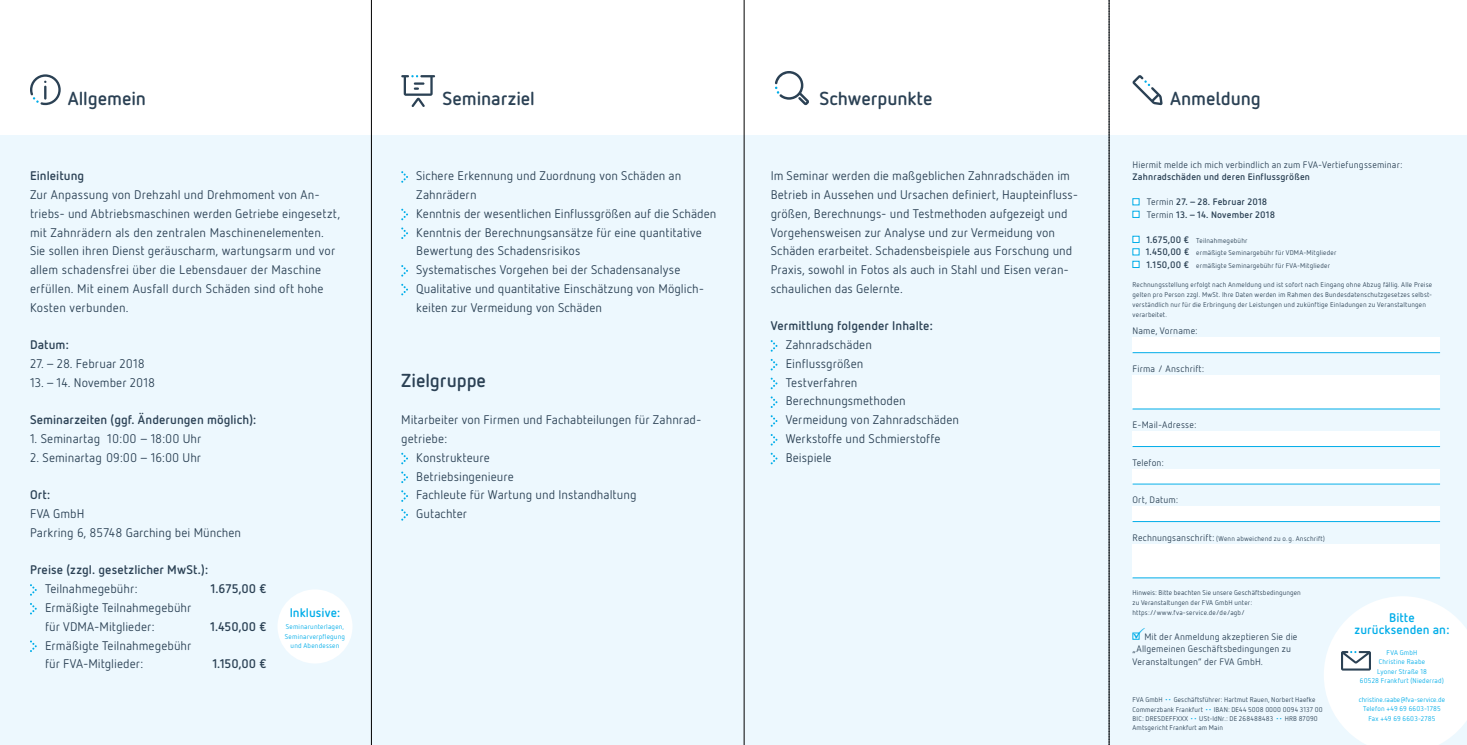
<style>
.page{position:relative;width:1467px;height:745px;background:#fff}
.page>*{position:absolute;margin:0;border:0;box-sizing:border-box;transform-origin:0 0}
.t1{font:700 18.75px "Netto OT";letter-spacing:-.005em;color:#2b4154}
.t2{font:12.5px/18.8px "Netto OT";letter-spacing:.005em;color:#2b4154}
.t3{font:700 12.5px "Netto OT";letter-spacing:.005em;color:#2b4154}
.t4{font:700 12.5px/12.5px "Netto OT";letter-spacing:.005em;color:#00ade9;text-align:center}
.t5{font:9.38px/12.5px "Netto OT";letter-spacing:.015em;color:#2b4154}
.t6{font:700 9.38px/12.5px "Netto OT";letter-spacing:.015em;color:#2b4154}
.t7{font:6.88px/10px "Netto OT";letter-spacing:.02em;color:#2b4154}
.t8{font:6.88px/9.4px "Netto OT";letter-spacing:.02em;color:#00ade9;text-align:center}
.t9{font:6.88px/9.4px "Netto OT";color:#00ade9;text-align:center}
.s1{font-weight:400}
.s2{font-weight:700;font-size:9.38px}
.s3{font-size:9.38px}
.s4{font-size:7.5px;color:#00ade9}
</style>
<div class="page">
<div style="left:1109px;top:135px;width:358px;height:609px;background:#edf8fe"></div>
<div style="left:0;top:135px;width:1109px;height:609px;background:#edf8fe"></div>
<svg style="left:30px;top:584px;width:7px;height:11px"></svg>
<svg style="left:30px;top:603px;width:7px;height:11px"></svg>
<svg style="left:30px;top:640px;width:7px;height:11px"></svg>
<div style="left:1132px;top:198px;width:7px;height:7px;background:#fff;border:1px solid #00ade9"></div>
<div style="left:1132px;top:211px;width:7px;height:7px;background:#fff;border:1px solid #00ade9"></div>
<svg style="left:1132px;top:236px;width:7px;height:6px"></svg>
<div style="left:1132px;top:248px;width:7px;height:7px;background:#fff;border:1px solid #00ade9"></div>
<div style="left:1132px;top:261px;width:7px;height:7px;background:#fff;border:1px solid #00ade9"></div>
<div style="left:1132px;top:338px;width:308px;height:15px;background:#fff"></div>
<div style="left:1132px;top:431px;width:308px;height:15px;background:#fff"></div>
<div style="left:1132px;top:506px;width:308px;height:15px;background:#fff"></div>
<div style="left:1132px;top:469px;width:308px;height:15px;background:#fff"></div>
<div style="left:1132px;top:375px;width:308px;height:34px;background:#fff"></div>
<div style="left:1132px;top:544px;width:308px;height:34px;background:#fff"></div>
<svg style="left:771px;top:340px;width:6px;height:11px"></svg>
<svg style="left:771px;top:358px;width:6px;height:12px"></svg>
<svg style="left:771px;top:377px;width:6px;height:12px"></svg>
<svg style="left:771px;top:396px;width:6px;height:12px"></svg>
<svg style="left:771px;top:415px;width:6px;height:11px"></svg>
<svg style="left:771px;top:434px;width:6px;height:11px"></svg>
<svg style="left:771px;top:452px;width:6px;height:12px"></svg>
<svg style="left:401px;top:171px;width:7px;height:12px"></svg>
<svg style="left:401px;top:208px;width:7px;height:12px"></svg>
<svg style="left:401px;top:227px;width:7px;height:12px"></svg>
<svg style="left:401px;top:265px;width:7px;height:11px"></svg>
<svg style="left:401px;top:283px;width:7px;height:12px"></svg>
<svg style="left:401px;top:452px;width:7px;height:12px"></svg>
<svg style="left:401px;top:471px;width:7px;height:12px"></svg>
<svg style="left:401px;top:490px;width:7px;height:11px"></svg>
<svg style="left:401px;top:509px;width:7px;height:11px"></svg>
<svg style="left:1132px;top:75px;width:31px;height:30px"></svg>
<svg style="left:401px;top:75px;width:34px;height:32px"></svg>
<svg style="left:30px;top:74px;width:31px;height:31px"></svg>
<hr style="left:1132px;top:352px;width:308px;height:1px;background:#00ade9">
<hr style="left:1132px;top:408px;width:308px;height:1px;background:#00ade9">
<hr style="left:1132px;top:446px;width:308px;height:1px;background:#00ade9">
<hr style="left:1132px;top:483px;width:308px;height:1px;background:#00ade9">
<hr style="left:1132px;top:521px;width:308px;height:1px;background:#00ade9">
<hr style="left:1132px;top:577px;width:308px;height:1px;background:#00ade9">
<svg style="left:1132px;top:632px;width:7px;height:7px"></svg>
<svg style="left:1108px;top:0;width:2px;height:745px"></svg>
<svg style="left:775px;top:71px;width:34px;height:34px"></svg>
<svg style="left:1324px;top:596px;width:143px;height:148px"></svg>
<div style="left:278px;top:589px;width:74px;height:74px;background:#fff;border-radius:50%"></div>
<hr style="left:371px;top:0;width:1px;height:744px;background:#000">
<hr style="left:744px;top:0;width:1px;height:744px;background:#000">
<hr style="left:1109px;top:0;width:1px;height:744px;background:#000">
<svg style="left:1133px;top:632px;width:7px;height:6px"></svg>
<h1 class="t1" style="left:68px;top:87px;width:80px">Allgemein</h1>
<h1 class="t1" style="left:442px;top:87px;width:94px">Seminarziel</h1>
<h1 class="t1" style="left:1170px;top:87px;width:92px">Anmeldung</h1>
<h1 class="t1" style="left:819px;top:87px;width:115px">Schwerpunkte</h1>
<p class="t3" style="left:30px;top:168px;width:56px">Einleitung</p>
<p class="t2" style="left:30px;top:185px;width:312px">Zur Anpassung von Drehzahl und Drehmoment von An&shy;triebs- und Abtriebsmaschinen werden Getriebe eingesetzt, mit Zahnrädern als den zentralen Maschinenelementen.<br>Sie sollen ihren Dienst geräuscharm, wartungsarm und vor allem schadensfrei über die Lebensdauer der Maschine erfüllen. Mit einem Ausfall durch Schäden sind oft hohe Kosten verbunden.</p>
<p class="t3" style="left:30px;top:337px;width:40px">Datum:</p>
<p class="t2" style="left:30px;top:354px;width:127px">27.–28. Februar 2018<br>13.–14. November 2018</p>
<p class="t3" style="left:30px;top:412px;width:228px">Seminarzeiten (ggf. Änderungen möglich):</p>
<p class="t2" style="left:30px;top:429px;width:173px">1. Seminartag 10:00 –18:00 Uhr</p>
<p class="t2" style="left:30px;top:447px;width:173px">2. Seminartag 09:00 –16:00 Uhr</p>
<p class="t3" style="left:30px;top:487px;width:22px">Ort:</p>
<p class="t2" style="left:30px;top:504px;width:213px">FVA GmbH<br>Parkring 6, 85748 Garching bei München</p>
<p class="t3" style="left:30px;top:562px;width:180px">Preise (zzgl. gesetzlicher MwSt.):</p>
<p class="t2" style="left:45px;top:579px;width:94px">Teilnahmegebühr:</p>
<p class="t3" style="left:210px;top:580px;width:57px">1.675,00 €</p>
<p class="t2" style="left:45px;top:597px;width:148px">Ermäßigte Teilnahmegebühr für VDMA-Mitglieder:</p>
<p class="t4" style="left:290px;top:605px;width:52px">Inklusive:</p>
<p class="t8" style="left:285px;top:621px;width:62px">Seminarunterlagen,<br>Seminarverpflegung und Abendessen</p>
<p class="t3" style="left:210px;top:618px;width:58px">1.450,00 €</p>
<p class="t2" style="left:45px;top:635px;width:148px">Ermäßigte Teilnahmegebühr für FVA-Mitglieder:</p>
<p class="t3" style="left:212px;top:655px;width:55px">1.150,00 €</p>
<p class="t2" style="left:416px;top:166px;width:302px">Sichere Erkennung und Zuordnung von Schäden an Zahnrädern<br>Kenntnis der wesentlichen Einflussgrößen auf die Schäden Kenntnis der Berechnungsansätze für eine quantitative Bewertung des Schadensrisikos<br>Systematisches Vorgehen bei der Schadensanalyse Qualitative und quantitative Einschätzung von Möglich&shy;keiten zur Vermeidung von Schäden</p>
<h1 class="t1" style="left:401px;top:368px;width:86px">Zielgruppe</h1>
<p class="t2" style="left:401px;top:410px;width:302px">Mitarbeiter von Firmen und Fachabteilungen für Zahnrad-</p>
<p class="t2" style="left:401px;top:429px;width:47px">getriebe:</p>
<p class="t2" style="left:416px;top:447px;width:75px">Konstrukteure</p>
<p class="t2" style="left:416px;top:466px;width:99px">Betriebsingenieure</p>
<p class="t2" style="left:416px;top:485px;width:222px">Fachleute für Wartung und Instandhaltung</p>
<p class="t2" style="left:416px;top:504px;width:52px">Gutachter</p>
<p class="t2" style="left:771px;top:166px;width:309px">Im Seminar werden die maßgeblichen Zahnradschäden im Betrieb in Aussehen und Ursachen definiert, Haupteinfluss&shy;größen, Berechnungs- und Testmethoden aufgezeigt und Vorgehensweisen zur Analyse und zur Vermeidung von Schäden erarbeitet. Schadensbeispiele aus Forschung und Praxis, sowohl in Fotos als auch in Stahl und Eisen veran&shy;schaulichen das Gelernte.</p>
<p class="t3" style="left:771px;top:318px;width:164px">Vermittlung folgender Inhalte:</p>
<p class="t2" style="left:786px;top:335px;width:175px">Zahnradschäden<br>Einflussgrößen<br>Testverfahren<br>Berechnungsmethoden<br>Vermeidung von Zahnradschäden<br>Werkstoffe und Schmierstoffe<br>Beispiele</p>
<p class="t5" style="left:1132px;top:158px;width:271px">Hiermit melde ich mich verbindlich an zum FVA-Vertiefungsseminar:</p>
<p class="t6" style="left:1132px;top:170px;width:179px">Zahnradschäden und deren Einflussgrößen</p>
<p class="t6" style="left:1147px;top:195px;width:130px"><span class="s1">Termin</span> 27.–28. Februar 2018<br><span class="s1">Termin</span> 13.–14. November 2018</p>
<p class="t7" style="left:1146px;top:234px;width:192px;line-height:12.5px"><span class="s2">1.675,00 €</span> Teilnahmegebühr<br><span class="s2">1.450,00 €</span> ermäßigte Seminargebühr für VDMA-Mitglieder<br><span class="s2">1.150,00 €</span> ermäßigte Seminargebühr für FVA-Mitglieder</p>
<p class="t7" style="left:1132px;top:279px;width:301px">Rechnungsstellung erfolgt nach Anmeldung und ist sofort nach Eingang ohne Abzug fällig. Alle Preise gelten pro Person zzgl. MwSt. Ihre Daten werden im Rahmen des Bundesdatenschutzgesetzes selbst&shy;verständlich nur für die Erbringung der Leistungen und zukünftige Einladungen zu Veranstaltungen verarbeitet.</p>
<p class="t5" style="left:1132px;top:324px;width:67px">Name, Vorname:</p>
<p class="t5" style="left:1132px;top:362px;width:73px">Firma / Anschrift:</p>
<p class="t5" style="left:1132px;top:418px;width:65px">E-Mail-Adresse:</p>
<p class="t5" style="left:1132px;top:455px;width:33px">Telefon:</p>
<p class="t5" style="left:1132px;top:493px;width:47px">Ort, Datum:</p>
<p class="t7" style="left:1132px;top:533px;width:194px"><span class="s3">Rechnungsanschrift:</span> (Wenn abweichend zu o.g. Anschrift)</p>
<p class="t7" style="left:1132px;top:586px;width:170px">Hinweis: Bitte beachten Sie unsere Geschäftsbedingungen zu Veranstaltungen der FVA GmbH unter: https://www.fva-service.de/de/agb/</p>
<p class="t5" style="left:1133px;top:629px;width:166px;text-indent:12px">Mit der Anmeldung akzeptieren Sie die „Allgemeinen Geschäftsbedingungen zu<br>Veranstaltungen“ der FVA GmbH.</p>
<p class="t7" style="left:1132px;top:694px;width:192px;line-height:9.4px">FVA GmbH <span class="s4">••</span> Geschäftsführer: Hartmut Rauen, Norbert Haefke Commerzbank Frankfurt <span class="s4">••</span> IBAN: DE44 5008 0000 0094 3137 00<br>BIC: DRESDEFFXXX <span class="s4">••</span> USt-IdNr.: DE 268488483 <span class="s4">••</span> HRB 87090<br>Amtsgericht Frankfurt am Main</p>
<p class="t4" style="left:1354px;top:610px;width:96px">Bitte zurücksenden an:</p>
<p class="t8" style="left:1360px;top:647px;width:85px">FVA GmbH<br>Christine Raabe<br>Lyoner Straße 18<br>60528 Frankfurt (Niederrad)</p>
<p class="t9" style="left:1359px;top:694px;width:88px">christine.raabe@fva-service.de<br>Telefon +49 69 6603-1785<br>Fax +49 69 6603-2785</p>
</div>
